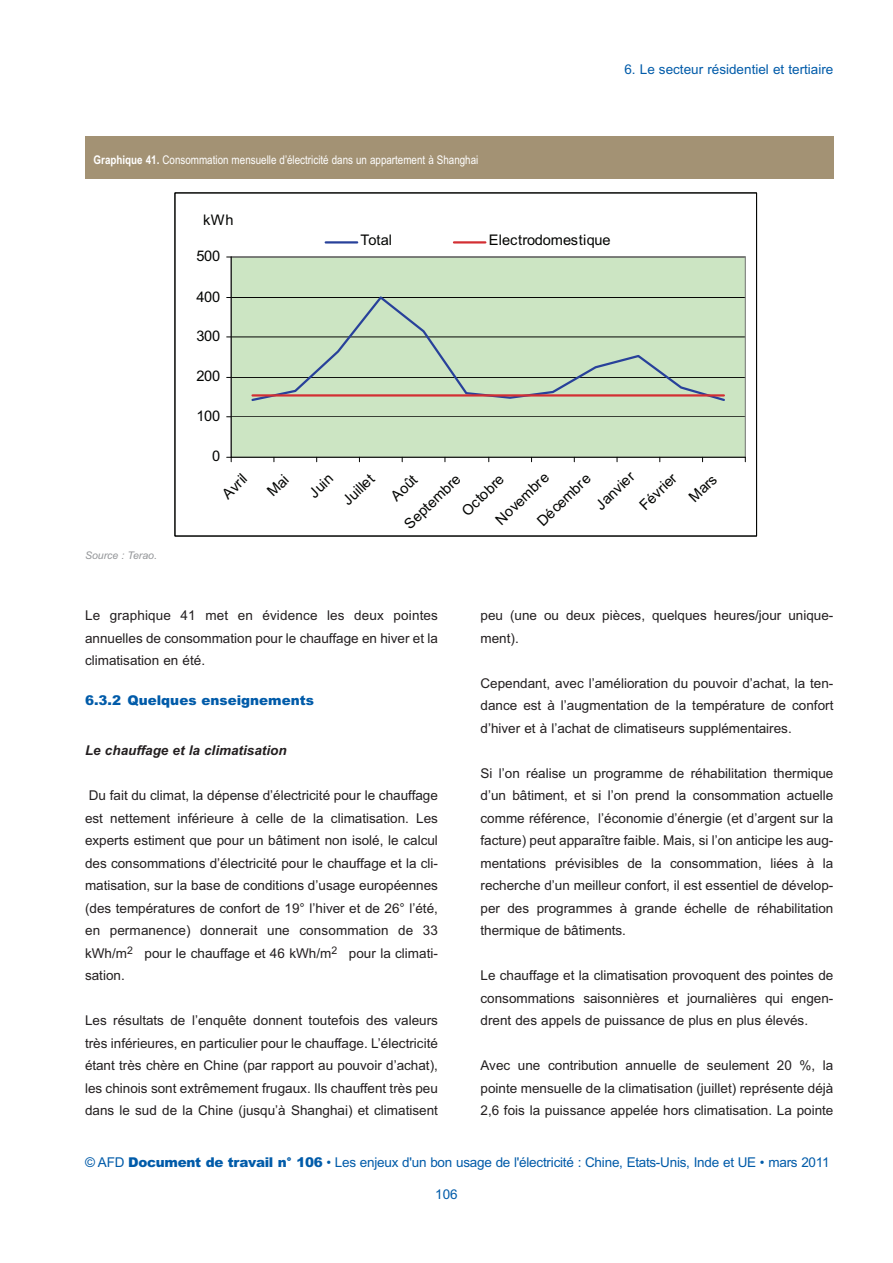
<style>
.page{position:relative;width:893px;height:1263px;background:#fff}
.page>*{position:absolute;margin:0;border:0;box-sizing:border-box;transform-origin:0 0}
.t1{font:14.55px/29.1px "Arial MT+T42+JUAVTE";letter-spacing:-.015em;color:#040503}
.t2{font:13.5px/22.5px "Arial";color:#231f20;text-align:justify}
.t3{font:13.5px "Arial";letter-spacing:-.015em;color:#015ba9}
.t4{font:italic 700 13.5px "Arial";color:#231f20}
.t5{font:900 13.5px "Arial";color:#015ba9}
.t6{font:12px "Arial Narrow";color:#fff}
.t7{font:italic 10.5px "Arial";color:#939598}
.s1{font-weight:700}
.s2{font-weight:900}
</style>
<div class="page">
<div style="left:85px;top:136px;width:748px;height:43px;background:#a39274"></div>
<div style="left:231px;top:257px;width:514px;height:200px;background:#cce5c3"></div>
<hr style="left:231px;top:417px;width:514px;height:1px;background:#040503">
<hr style="left:231px;top:377px;width:514px;height:1px;background:#040503">
<hr style="left:231px;top:337px;width:514px;height:1px;background:#040503">
<hr style="left:231px;top:297px;width:514px;height:1px;background:#040503">
<div style="left:231px;top:256px;width:515px;height:202px;border:1px solid #808180"></div>
<hr style="left:231px;top:257px;width:1px;height:200px;background:#040503">
<hr style="left:231px;top:457px;width:514px;height:1px;background:#040503">
<svg style="left:227px;top:457px;width:5px;height:5px"></svg>
<svg style="left:250px;top:296px;width:477px;height:105px"></svg>
<hr style="left:252px;top:394px;width:472px;height:3px;background:#d32f33">
<hr style="left:326px;top:241px;width:31px;height:3px;background:#28419a">
<hr style="left:454px;top:241px;width:31px;height:3px;background:#d32f33">
<p class="t3" style="left:624px;top:61px;width:210px">6. Le secteur résidentiel et tertiaire</p>
<p class="t6" style="left:94px;top:152px;width:386px"><span class="s1">Graphique 41.</span> Consommation mensuelle d’électricité dans un appartement à Shanghai</p>
<p class="t1" style="left:203px;top:206px;width:32px">kWh</p>
<p class="t1" style="left:196px;top:242px;width:25px">500</p>
<p class="t1" style="left:196px;top:282px;width:25px">400</p>
<p class="t1" style="left:196px;top:321px;width:25px">300</p>
<p class="t1" style="left:196px;top:362px;width:25px">200</p>
<p class="t1" style="left:196px;top:401px;width:25px">100</p>
<p class="t1" style="left:212px;top:442px;width:10px">0</p>
<p class="t1" style="left:361px;top:226px;width:33px">Total</p>
<p class="t1" style="left:489px;top:226px;width:123px">Electrodomestique</p>
<p class="t7" style="left:85px;top:549px;width:73px">Source : Terao.</p>
<p class="t1" style="left:529px;top:512px;width:69px;rotate:-44deg">Décembre</p>
<p class="t1" style="left:588px;top:497px;width:49px;rotate:-44deg">Janvier</p>
<p class="t1" style="left:632px;top:497px;width:47px;rotate:-44deg">Février</p>
<p class="t1" style="left:681px;top:489px;width:34px;rotate:-44deg">Mars</p>
<p class="t1" style="left:215px;top:485px;width:30px;rotate:-44deg">Avril</p>
<p class="t1" style="left:315px;top:471px;width:39px;text-indent:-19px;rotate:-44deg">Juin<br>Juillet</p>
<p class="t1" style="left:383px;top:488px;width:31px;rotate:-44deg">Août</p>
<p class="t1" style="left:488px;top:511px;width:69px;rotate:-44deg">Novembre</p>
<p class="t1" style="left:397px;top:516px;width:73px;rotate:-44deg">Septembre</p>
<p class="t1" style="left:454px;top:502px;width:53px;rotate:-44deg">Octobre</p>
<p class="t2" style="left:85px;top:604px;width:354px">Le graphique 41 met en évidence les deux pointes annuelles de consommation pour le chauffage en hiver et la climatisation en été.</p>
<p class="t5" style="left:85px;top:692px;width:231px">6.3.2 Quelques enseignements</p>
<p class="t4" style="left:85px;top:743px;width:203px">Le chauffage et la climatisation</p>
<p class="t2" style="left:85px;top:784px;width:354px">Du fait du climat, la dépense d’électricité pour le chauffage est nettement inférieure à celle de la climatisation. Les experts estiment que pour un bâtiment non isolé, le calcul des consommations d’électricité pour le chauffage et la cli&shy;matisation, sur la base de conditions d’usage européennes (des températures de confort de 19° l’hiver et de 26° l’été, en permanence) donnerait une consommation de 33 kWh/m<sup>2</sup> pour le chauffage et 46 kWh/m<sup>2</sup> pour la climati&shy;sation.</p>
<p class="t2" style="left:85px;top:1009px;width:354px">Les résultats de l’enquête donnent toutefois des valeurs très inférieures, en particulier pour le chauffage. L’électricité étant très chère en Chine (par rapport au pouvoir d’achat), les chinois sont extrêmement frugaux. Ils chauffent très peu dans le sud de la Chine (jusqu’à Shanghai) et climatisent</p>
<p class="t2" style="left:480px;top:604px;width:354px">peu (une ou deux pièces, quelques heures/jour unique&shy;ment).</p>
<p class="t2" style="left:480px;top:672px;width:354px">Cependant, avec l’amélioration du pouvoir d’achat, la ten&shy;dance est à l’augmentation de la température de confort d’hiver et à l’achat de climatiseurs supplémentaires.</p>
<p class="t2" style="left:480px;top:762px;width:354px">Si l’on réalise un programme de réhabilitation thermique d’un bâtiment, et si l’on prend la consommation actuelle comme référence, l’économie d’énergie (et d’argent sur la facture) peut apparaître faible. Mais, si l’on anticipe les aug&shy;mentations prévisibles de la consommation, liées à la recherche d’un meilleur confort, il est essentiel de dévelop&shy;per des programmes à grande échelle de réhabilitation thermique de bâtiments.</p>
<p class="t2" style="left:480px;top:964px;width:354px">Le chauffage et la climatisation provoquent des pointes de consommations saisonnières et journalières qui engen&shy;drent des appels de puissance de plus en plus élevés.</p>
<p class="t2" style="left:480px;top:1054px;width:354px">Avec une contribution annuelle de seulement 20 %, la pointe mensuelle de la climatisation (juillet) représente déjà 2,6 fois la puissance appelée hors climatisation. La pointe</p>
<p class="t3" style="left:85px;top:1154px;width:746px">© AFD <span class="s2">Document de travail n° 106</span> • Les enjeux d'un bon usage de l'électricité : Chine, Etats-Unis, Inde et UE • mars 2011</p>
<p class="t3" style="left:435px;top:1186px;width:24px">106</p>
</div>
